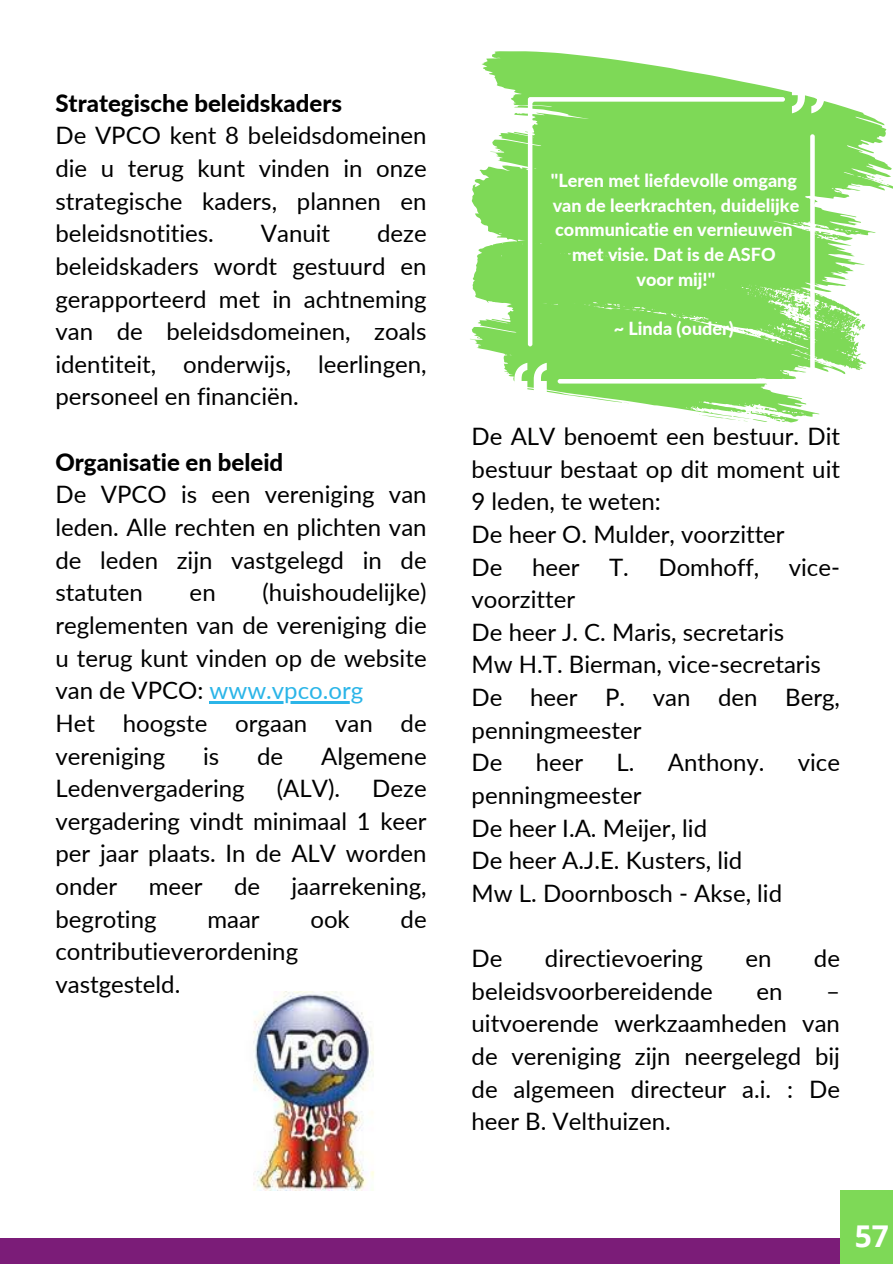
<style>
.page{position:relative;width:893px;height:1264px;background:#fff}
.page>*{position:absolute;margin:0;border:0;box-sizing:border-box;transform-origin:0 0}
.t1{font:700 30px "Open Sans";color:#fff}
.t2{font:24px/32.7px "Lato";color:#000;text-align:justify}
.t3{font:800 24px "Lato";color:#000}
.t4{font:800 18px/24.8px "Lato";color:#fff;text-align:center}
.s1{color:#2bb5e8}
</style>
<div class="page">
<div style="left:0;top:1238px;width:892px;height:25px;background:#7b1c78"></div>
<div style="left:840px;top:1190px;width:52px;height:73px;background:#7ed957"></div>
<svg style="left:482px;top:51px;width:378px;height:61px;fill:#7ed957"></svg>
<svg style="left:845px;top:264px;width:21px;height:106px"></svg>
<svg style="left:471px;top:166px;width:393px;height:127px;fill:#7ed957"></svg>
<svg style="left:492px;top:112px;width:400px;height:123px;fill:#7ed957"></svg>
<svg style="left:490px;top:151px;width:8px;height:2px"></svg>
<svg style="left:515px;top:156px;width:13px;height:31px"></svg>
<svg style="left:871px;top:176px;width:13px;height:8px"></svg>
<svg style="left:814px;top:225px;width:38px;height:16px"></svg>
<svg style="left:785px;top:134px;width:29px;height:146px;fill:#7ed957"></svg>
<div style="left:528px;top:97px;width:257px;height:183px;background:#7ed957"></div>
<svg style="left:791px;top:81px;width:33px;height:32px"></svg>
<svg style="left:470px;top:280px;width:375px;height:142px"></svg>
<img style="left:253px;top:991px;width:121px;height:199px">
<hr style="left:210px;top:701px;width:153px;height:2px;background:#2bb5e8">
<p class="t3" style="left:55px;top:88px;width:288px">Strategische beleidskaders</p>
<p class="t2" style="left:55px;top:119px;width:373px">De VPCO kent 8 beleidsdomeinen die u terug kunt vinden in onze strategische kaders, plannen en beleidsnotities.</p>
<p class="t2" style="left:55px;top:217px;width:373px;text-indent:321px">deze beleidskaders wordt gestuurd en gerapporteerd met in achtneming van de beleidsdomeinen, zoals identiteit, onderwijs, leerlingen, personeel en financiën.</p>
<p class="t2" style="left:261px;top:217px;width:71px">Vanuit</p>
<p class="t3" style="left:55px;top:447px;width:229px">Organisatie en beleid</p>
<p class="t2" style="left:55px;top:478px;width:373px">De VPCO is een vereniging van leden. Alle rechten en plichten van de leden zijn vastgelegd in de statuten</p>
<p class="t2" style="left:55px;top:575px;width:373px;text-align:left;text-indent:207px">(huishoudelijke) reglementen van de vereniging die u terug kunt vinden op de website van de VPCO: <span class="s1">www.vpco.org<br></span>Het hoogste orgaan van de vereniging</p>
<p class="t2" style="left:190px;top:575px;width:28px">en</p>
<p class="t2" style="left:203px;top:739px;width:18px">is</p>
<p class="t2" style="left:257px;top:739px;width:28px">de</p>
<p class="t2" style="left:321px;top:739px;width:107px">Algemene</p>
<p class="t2" style="left:55px;top:771px;width:191px">Ledenvergadering</p>
<p class="t2" style="left:277px;top:771px;width:65px">(ALV).</p>
<p class="t2" style="left:55px;top:771px;width:373px;text-indent:317px">Deze vergadering vindt minimaal 1 keer per jaar plaats. In de ALV worden onder</p>
<p class="t2" style="left:149px;top:869px;width:55px">meer</p>
<p class="t2" style="left:234px;top:869px;width:28px">de</p>
<p class="t2" style="left:291px;top:869px;width:137px">jaarrekening,</p>
<p class="t2" style="left:55px;top:902px;width:103px">begroting</p>
<p class="t2" style="left:207px;top:902px;width:54px">maar</p>
<p class="t2" style="left:310px;top:902px;width:41px">ook</p>
<p class="t2" style="left:400px;top:902px;width:28px">de</p>
<p class="t2" style="left:55px;top:934px;width:244px">contributieverordening vastgesteld.</p>
<p class="t4" style="left:550px;top:167px;width:250px">''Leren met liefdevolle omgang van de leerkrachten, duidelijke communicatie en vernieuwen met visie. Dat is de ASFO<br>voor mij!''</p>
<p class="t4" style="left:613px;top:316px;width:122px">~ Linda (ouder)</p>
<p class="t2" style="left:471px;top:419px;width:370px;text-align:left">De ALV benoemt een bestuur. Dit bestuur bestaat op dit moment uit<br>9 leden, te weten:<br>De heer O. Mulder, voorzitter<br>De heer T. Domhoff, vice&shy;voorzitter<br>De heer J. C. Maris, secretaris<br>Mw H.T. Bierman, vice-secretaris<br>De heer P. van den Berg, penningmeester<br>De</p>
<p class="t2" style="left:535px;top:745px;width:49px">heer</p>
<p class="t2" style="left:616px;top:745px;width:149px">L. Anthony.</p>
<p class="t2" style="left:797px;top:745px;width:44px">vice</p>
<p class="t2" style="left:471px;top:778px;width:312px;text-align:left">penningmeester<br>De heer I.A. Meijer, lid<br>De heer A.J.E. Kusters, lid<br>Mw L. Doornbosch - Akse, lid</p>
<p class="t2" style="left:471px;top:941px;width:32px">De</p>
<p class="t2" style="left:545px;top:941px;width:160px">directievoering</p>
<p class="t2" style="left:745px;top:941px;width:28px">en</p>
<p class="t2" style="left:813px;top:941px;width:28px">de</p>
<p class="t2" style="left:471px;top:974px;width:243px">beleidsvoorbereidende</p>
<p class="t2" style="left:756px;top:974px;width:28px">en</p>
<p class="t2" style="left:471px;top:974px;width:370px;text-indent:354px">– uitvoerende werkzaamheden van de vereniging zijn neergelegd bij de algemeen directeur a.i. : De heer B. Velthuizen.</p>
<p class="t1" style="left:854px;top:1214px;width:36px">57</p>
</div>
